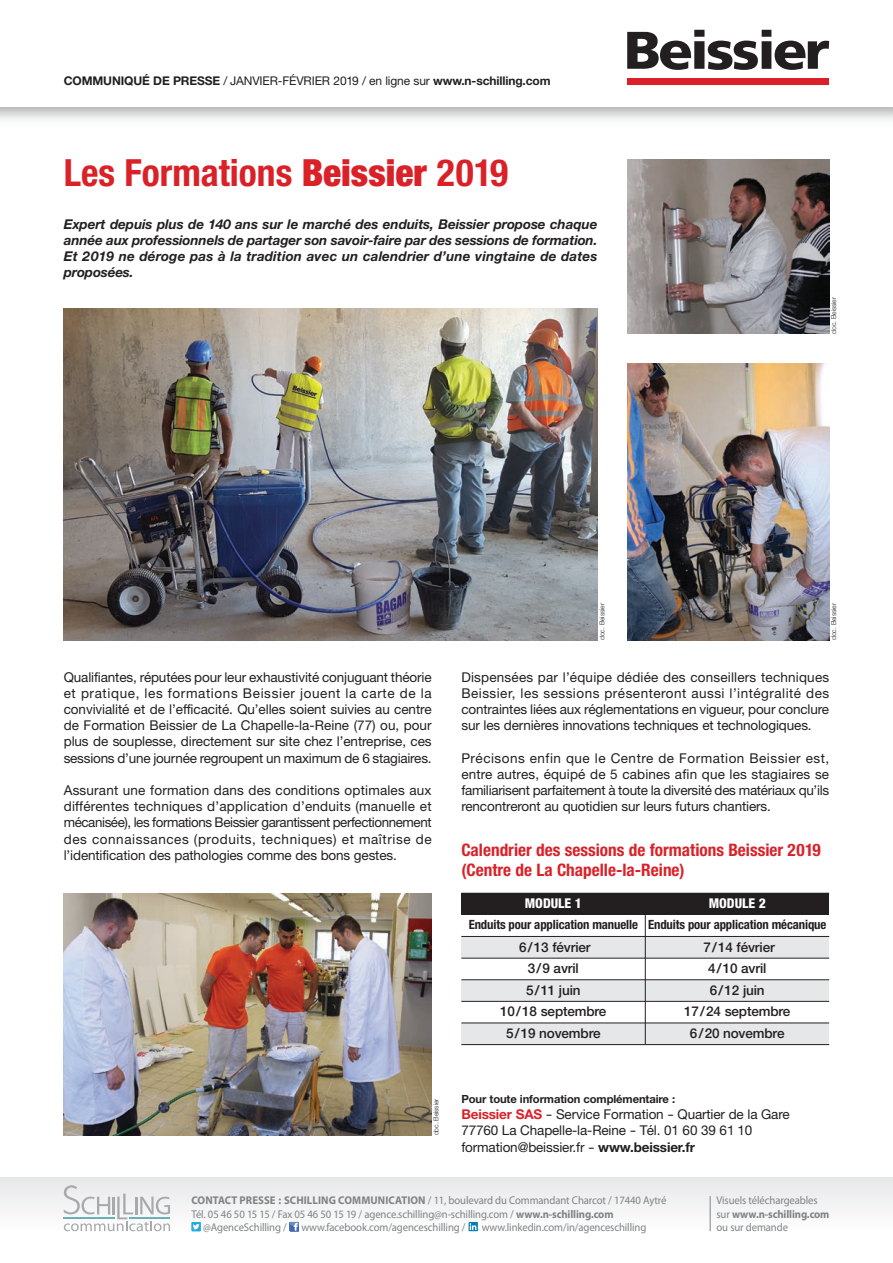
<style>
.page{position:relative;width:893px;height:1263px;background:#fff}
.page>*{position:absolute;margin:0;border:0;box-sizing:border-box;transform-origin:0 0}
.t1{font:700 condensed 37.5px "Helvetica Neue";color:#da2128}
.t2{font:700 condensed 17.25px/19.5px "Helvetica Neue";color:#da2128}
.t3{font:13.5px/16.2px "Helvetica Neue";letter-spacing:-.01em;color:#231f20;text-align:justify}
.t4{font:italic 700 13.5px/16.2px "Helvetica Neue";letter-spacing:.01em;color:#231f20;text-align:justify}
.t5{font:13.5px/16.2px "Helvetica Neue";letter-spacing:-.01em;color:#231f20;scale:1.25 1}
.t6{font:500 13.5px "Helvetica Neue";letter-spacing:-.01em;color:#231f20}
.t7{font:800 condensed 13.5px "Helvetica Neue";color:#fff}
.t8{font:700 condensed 12.75px "Helvetica Neue";letter-spacing:-.01em;color:#231f20}
.t9{font:700 12px "Helvetica Neue";letter-spacing:-.01em;color:#231f20}
.t10{font:11.25px/13.4px "Myriad Pro";letter-spacing:-.01em;color:#808285;scale:.95 1}
.t11{font:700 11.25px "Helvetica Neue";letter-spacing:-.01em;color:#231f20}
.t12{font:300 6.75px "Helvetica Neue";letter-spacing:-.01em;color:#231f20}
.s1{font-weight:400}
.s2{font-weight:900}
.s3{font-weight:700;color:#da2128}
.s4{font-weight:700}
.s5{color:#fff}
</style>
<div class="page">
<img style="left:627px;top:364px;width:202px;height:276px">
<img style="left:627px;top:159px;width:202px;height:175px">
<img style="left:64px;top:308px;width:533px;height:332px">
<svg style="left:627px;top:30px;width:202px;height:40px"></svg>
<div style="left:627px;top:78px;width:202px;height:7px;background:#da2128"></div>
<div style="left:0;top:1178px;width:893px;height:53px;background:#f1f2f3"></div>
<svg style="left:64px;top:1185px;width:106px;height:46px"></svg>
<hr style="left:710px;top:1196px;width:1px;height:35px;background:#808285">
<svg style="left:191px;top:1222px;width:10px;height:9px"></svg>
<svg style="left:193px;top:1224px;width:6px;height:5px"></svg>
<svg style="left:290px;top:1222px;width:9px;height:10px"></svg>
<svg style="left:468px;top:1222px;width:12px;height:9px"></svg>
<div style="left:461px;top:936px;width:368px;height:22px;background:#e6e7e9"></div>
<div style="left:461px;top:980px;width:368px;height:21px;background:#e6e7e9"></div>
<div style="left:461px;top:1023px;width:368px;height:21px;background:#e6e7e9"></div>
<div style="left:461px;top:893px;width:368px;height:22px;background:#231f20"></div>
<hr style="left:461px;top:936px;width:368px;height:1px;background:#231f20">
<hr style="left:461px;top:958px;width:368px;height:1px;background:#231f20">
<hr style="left:461px;top:979px;width:368px;height:1px;background:#231f20">
<hr style="left:461px;top:1001px;width:368px;height:1px;background:#231f20">
<hr style="left:461px;top:1023px;width:368px;height:1px;background:#231f20">
<hr style="left:461px;top:1044px;width:368px;height:1px;background:#231f20">
<hr style="left:645px;top:893px;width:1px;height:151px;background:#231f20">
<img style="left:64px;top:893px;width:368px;height:242px">
<p class="t9" style="left:64px;top:77px;width:488px">COMMUNIQUÉ DE PRESSE <span class="s1">/ JANVIER-FÉVRIER 2019 / en ligne sur</span> www.n-schilling.com</p>
<h1 class="t1" style="left:64px;top:159px;width:446px">Les Formations <span class="s2">Beissier</span> 2019</h1>
<p class="t4" style="left:64px;top:217px;width:535px">Expert depuis plus de 140 ans sur le marché des enduits, Beissier propose chaque année aux professionnels de partager son savoir-faire par des sessions de formation.<br>Et 2019 ne déroge pas à la tradition avec un calendrier d’une vingtaine de dates proposées.</p>
<p class="t12" style="left:831px;top:334px;width:38px;rotate:-90deg">doc. Beissier</p>
<p class="t3" style="left:64px;top:670px;width:369px">Qualifiantes, réputées pour leur exhaustivité conjuguant théorie et pratique, les formations Beissier jouent la carte de la convivialité et de l’efficacité. Qu’elles soient suivies au centre de Formation Beissier de La Chapelle-la-Reine (77) ou, pour plus de souplesse, directement sur site chez l’entreprise, ces sessions d’une journée regroupent un maximum de 6 stagiaires.</p>
<p class="t3" style="left:64px;top:783px;width:369px">Assurant une formation dans des conditions optimales aux différentes techniques d’application d’enduits (manuelle et mécanisée), les formations Beissier garantissent perfectionnement des connaissances (produits, techniques) et maîtrise de l’identification des pathologies comme des bons gestes.</p>
<p class="t12" style="left:434px;top:1135px;width:38px;rotate:-90deg">doc. Beissier</p>
<p class="t12" style="left:600px;top:640px;width:38px;rotate:-90deg">doc. Beissier</p>
<p class="t12" style="left:831px;top:640px;width:38px;rotate:-90deg">doc. Beissier</p>
<p class="t3" style="left:461px;top:670px;width:369px">Dispensées par l’équipe dédiée des conseillers techniques Beissier, les sessions présenteront aussi l’intégralité des contraintes liées aux réglementations en vigueur, pour conclure sur les dernières innovations techniques et technologiques.</p>
<p class="t3" style="left:461px;top:751px;width:369px">Précisons enfin que le Centre de Formation Beissier est, entre autres, équipé de 5 cabines afin que les stagiaires se familiarisent parfaitement à toute la diversité des matériaux qu’ils rencontreront au quotidien sur leurs futurs chantiers.</p>
<p class="t2" style="left:461px;top:842px;width:361px">Calendrier des sessions de formations Beissier 2019 (Centre de La Chapelle-la-Reine)</p>
<p class="t7" style="left:525px;top:898px;width:59px">MODULE 1</p>
<p class="t7" style="left:709px;top:898px;width:59px">MODULE 2</p>
<p class="t8" style="left:469px;top:920px;width:359px">Enduits pour application manuelle Enduits pour application mécanique</p>
<p class="t6" style="left:519px;top:942px;width:73px">6/13 février</p>
<p class="t6" style="left:703px;top:942px;width:73px">7/14 février</p>
<p class="t6" style="left:528px;top:963px;width:53px">3/9 avril</p>
<p class="t6" style="left:708px;top:963px;width:60px">4/10 avril</p>
<p class="t6" style="left:526px;top:985px;width:56px">5/11 juin</p>
<p class="t6" style="left:710px;top:985px;width:56px">6/12 juin</p>
<p class="t6" style="left:500px;top:1007px;width:108px">10/18 septembre</p>
<p class="t6" style="left:684px;top:1007px;width:108px">17/24 septembre</p>
<p class="t6" style="left:506px;top:1028px;width:96px">5/19 novembre</p>
<p class="t6" style="left:690px;top:1028px;width:96px">6/20 novembre</p>
<p class="t11" style="left:461px;top:1095px;width:215px">Pour toute information complémentaire :</p>
<p class="t5" style="left:461px;top:1108px;width:264px"><span class="s3">Beissier SAS</span> - Service Formation - Quartier de la Gare<br>77760 La Chapelle-la-Reine - Tél. 01 60 39 61 10 formation@beissier.fr - <span class="s4">www.beissier.fr</span></p>
<p class="t10" style="left:191px;top:1195px;width:502px"><span class="s4">CONTACT PRESSE : SCHILLING COMMUNICATION</span> / 11, boulevard du Commandant Charcot / 17440 Aytré<br>Tél. 05 46 50 15 15 / Fax 05 46 50 15 19 / agence.schilling@n-schilling.com / <span class="s4">www.n-schilling.com</span></p>
<p class="t10" style="left:191px;top:1221px;width:480px"><span class="s5">■</span> @AgenceSchilling / <span class="s5">■</span> www.facebook.com/agenceschilling / <span class="s5">■</span> www.linkedin.com/in/agenceschilling</p>
<p class="t10" style="left:716px;top:1195px;width:120px">Visuels téléchargeables sur <span class="s4">www.n-schilling.com </span>ou sur demande</p>
</div>
